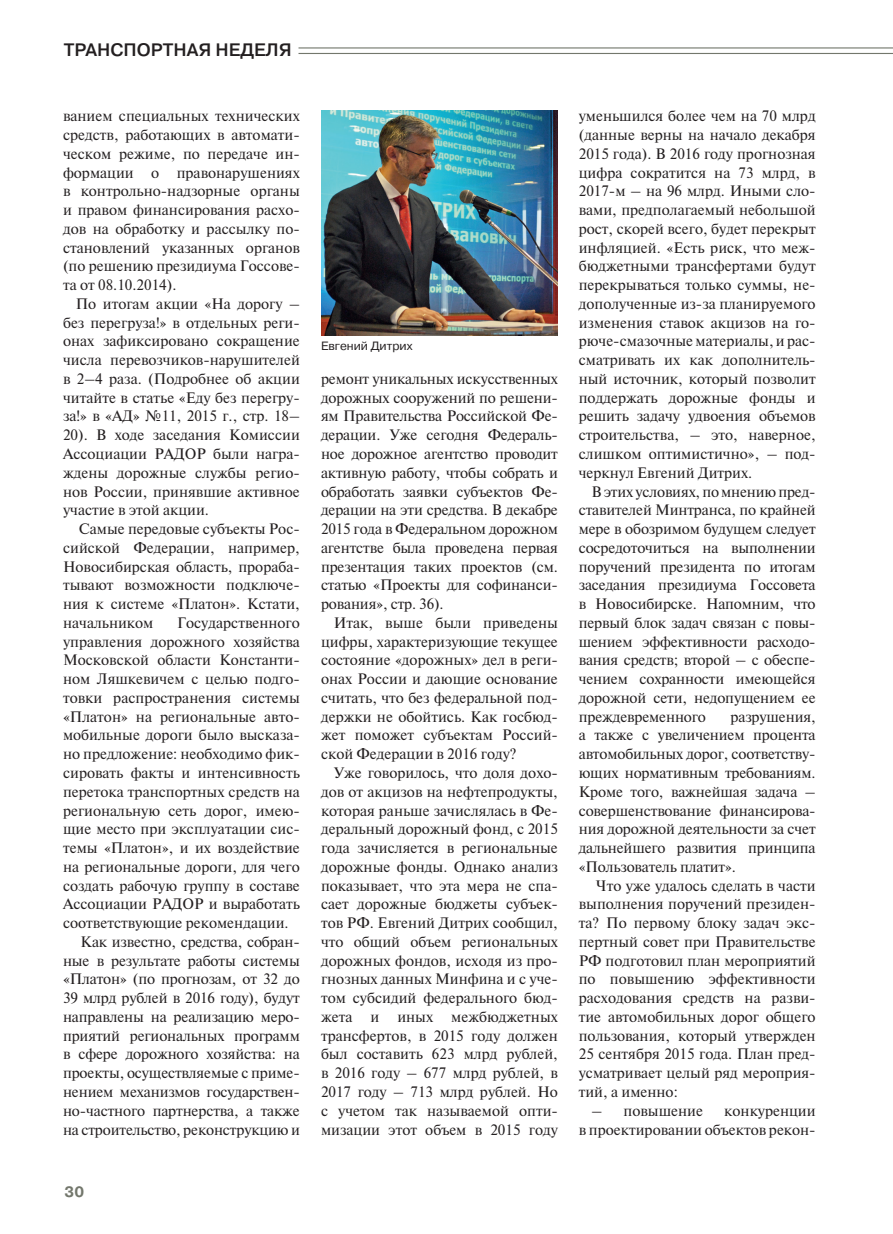
<style>
.page{position:relative;width:893px;height:1234px;background:#fff}
.page>*{position:absolute;margin:0;border:0;box-sizing:border-box;transform-origin:0 0}
.t1{font:700 18px "Pragmatica Light C";color:#231f20}
.t2{font:700 15px "Pragmatica C";color:#73776c}
.основной_текст{font:14.25px/18.8px "Newton C";color:#231f20;text-align:justify}
.основной_текст-2{font:12px "Pragmatica C";color:#231f20}
</style>
<div class="page">
<img style="left:321px;top:111px;width:237px;height:225px">
<hr style="left:298px;top:53px;width:595px;height:1px;background:#73776c">
<hr style="left:298px;top:47px;width:595px;height:1px;background:#73776c">
<p class="t1" style="left:64px;top:40px;width:229px">ТРАНСПОРТНАЯ НЕДЕЛЯ</p>
<p class="основной_текст" style="left:63px;top:107px;width:238px">ванием специальных технических средств, работающих в автомати&shy;ческом режиме, по передаче ин&shy;формации о правонарушениях в контрольно-надзорные органы и правом финансирования расхо&shy;дов на обработку и рассылку по&shy;становлений указанных органов (по решению президиума Госсове&shy;та от 08.10.2014).</p>
<p class="основной_текст" style="left:63px;top:294px;width:238px;text-indent:13px">По итогам акции «На дорогу – без перегруза!» в отдельных реги&shy;онах зафиксировано сокращение числа перевозчиков-нарушителей в 2–4 раза. (Подробнее об акции читайте в статье «Еду без перегру&shy;за!» в «АД» №11, 2015 г., стр. 18– 20). В ходе заседания Комиссии Ассоциации РАДОР были награ&shy;ждены дорожные службы регио&shy;нов России, принявшие активное участие в этой акции.</p>
<p class="основной_текст" style="left:63px;top:519px;width:238px;text-indent:16px">Самые передовые субъекты Рос&shy;сийской Федерации, например, Новосибирская область, прораба&shy;тывают возможности подключе&shy;ния к системе «Платон». Кстати, начальником</p>
<p class="основной_текст" style="left:63px;top:613px;width:238px;text-indent:114px">Государственного управления дорожного хозяйства Московской области Константи&shy;ном Ляшкевичем с целью подго&shy;товки распространения системы «Платон» на региональные авто&shy;мобильные дороги было высказа&shy;но предложение: необходимо фик&shy;сировать факты и интенсивность перетока транспортных средств на региональную сеть дорог, имею&shy;щие место при эксплуатации сис&shy;темы «Платон», и их воздействие на региональные дороги, для чего создать рабочую группу в составе Ассоциации РАДОР и выработать соответствующие рекомендации.</p>
<p class="основной_текст" style="left:63px;top:932px;width:238px;text-indent:18px">Как известно, средства, собран&shy;ные в результате работы системы «Платон» (по прогнозам, от 32 до 39 млрд рублей в 2016 году), будут направлены на реализацию меро&shy;приятий региональных программ в сфере дорожного хозяйства: на проекты, осуществляемые с приме&shy;нением механизмов государствен&shy;но-частного партнерства, а также на строительство, реконструкцию и</p>
<p class="t2" style="left:65px;top:1183px;width:21px">30</p>
<p class="основной_текст-2" style="left:321px;top:339px;width:93px">Евгений Дитрих</p>
<p class="основной_текст" style="left:321px;top:369px;width:238px">ремонт уникальных искусственных дорожных сооружений по решени&shy;ям Правительства Российской Фе&shy;дерации. Уже сегодня Федераль&shy;ное дорожное агентство проводит активную работу, чтобы собрать и обработать заявки субъектов Фе&shy;дерации на эти средства. В декабре 2015 года в Федеральном дорожном агентстве была проведена первая презентация таких проектов (см. статью «Проекты для софинанси&shy;рования», стр. 36).</p>
<p class="основной_текст" style="left:321px;top:613px;width:238px;text-indent:13px">Итак, выше были приведены цифры, характеризующие текущее состояние «дорожных» дел в реги&shy;онах России и дающие основание считать, что без федеральной под&shy;держки не обойтись. Как госбюд&shy;жет поможет субъектам Россий&shy;ской Федерации в 2016 году?</p>
<p class="основной_текст" style="left:321px;top:763px;width:238px;text-indent:13px">Уже говорилось, что доля дохо&shy;дов от акцизов на нефтепродукты, которая раньше зачислялась в Фе&shy;деральный дорожный фонд, с 2015 года зачисляется в региональные дорожные фонды. Однако анализ показывает, что эта мера не спа&shy;сает дорожные бюджеты субъек&shy;тов РФ. Евгений Дитрих сообщил, что общий объем региональных дорожных фондов, исходя из про&shy;гнозных данных Минфина и с уче&shy;том субсидий федерального бюд&shy;жета</p>
<p class="основной_текст" style="left:321px;top:1007px;width:238px;text-indent:130px">межбюджетных трансфертов, в 2015 году должен был составить 623 млрд рублей, в 2016 году – 677 млрд рублей, в 2017 году – 713 млрд рублей. Но с учетом так называемой опти&shy;мизации этот объем в 2015 году</p>
<p class="основной_текст" style="left:370px;top:1007px;width:10px">и</p>
<p class="основной_текст" style="left:397px;top:1007px;width:37px">иных</p>
<p class="основной_текст" style="left:579px;top:107px;width:238px">уменьшился более чем на 70 млрд (данные верны на начало декабря 2015 года). В 2016 году прогнозная цифра сократится на 73 млрд, в 2017-м – на 96 млрд. Иными сло&shy;вами, предполагаемый небольшой рост, скорей всего, будет перекрыт инфляцией. «Есть риск, что меж&shy;бюджетными трансфертами будут перекрываться только суммы, не&shy;дополученные из-за планируемого изменения ставок акцизов на го&shy;рюче-смазочные материалы, и рас&shy;сматривать их как дополнитель&shy;ный источник, который позволит поддержать дорожные фонды и решить задачу удвоения объемов строительства, – это, наверное, слишком оптимистично», – под&shy;черкнул Евгений Дитрих.</p>
<p class="основной_текст" style="left:579px;top:482px;width:238px;text-indent:13px">В этих условиях, по мнению пред&shy;ставителей Минтранса, по крайней мере в обозримом будущем следует сосредоточиться на выполнении поручений президента по итогам заседания президиума Госсовета в Новосибирске. Напомним, что первый блок задач связан с повы&shy;шением эффективности расходо&shy;вания средств; второй – с обеспе&shy;чением сохранности имеющейся дорожной сети, недопущением ее преждевременного</p>
<p class="основной_текст" style="left:579px;top:707px;width:238px;text-indent:152px">разрушения, а также с увеличением процента автомобильных дорог, соответству&shy;ющих нормативным требованиям.<br>Кроме того, важнейшая задача – совершенствование финансирова&shy;ния дорожной деятельности за счет дальнейшего развития принципа «Пользователь платит».</p>
<p class="основной_текст" style="left:579px;top:875px;width:238px;text-indent:17px">Что уже удалось сделать в части выполнения поручений президен&shy;та? По первому блоку задач экс&shy;пертный совет при Правительстве РФ подготовил план мероприятий по повышению эффективности расходования средств на разви&shy;тие автомобильных дорог общего пользования, который утвержден 25 сентября 2015 года. План пред&shy;усматривает целый ряд мероприя&shy;тий, а именно:</p>
<p class="основной_текст" style="left:591px;top:1100px;width:113px">– повышение</p>
<p class="основной_текст" style="left:579px;top:1100px;width:238px;text-align:right">конкуренции<br>в проектировании объектов рекон-</p>
</div>
